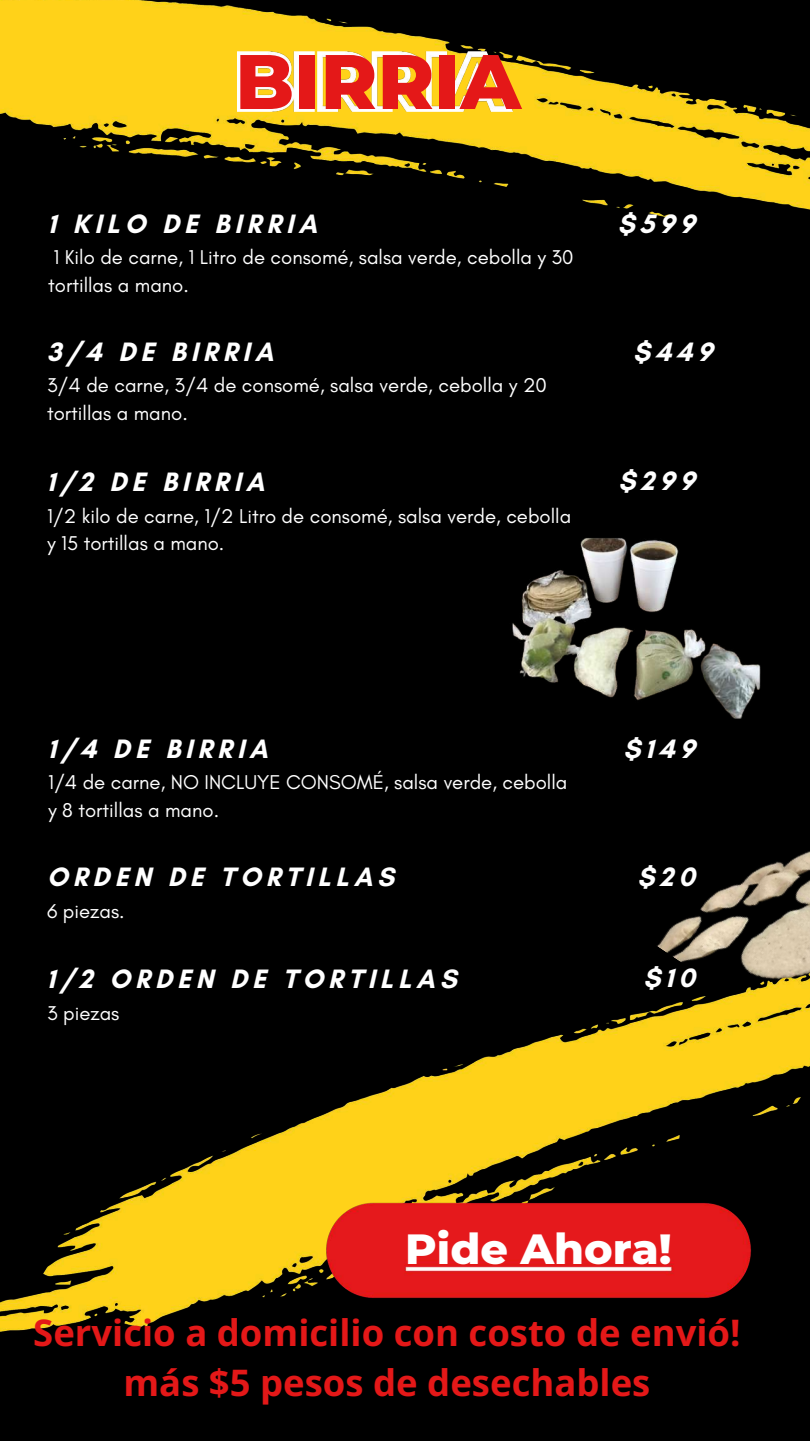
<style>
.page{position:relative;width:810px;height:1441px;background:#fff}
.page>*{position:absolute;margin:0;border:0;box-sizing:border-box;transform-origin:0 0}
.t1{font:800 77.1px "Montserrat";color:#e41818}
.t2{font:800 43px "Montserrat";color:#fff}
.t3{font:700 36.5px/50.2px "Open Sans";color:#e41818;text-align:center}
.t4{font:700 27.1px "Glacial Indifference";letter-spacing:.18em;color:#fff}
.t5{font:20.3px/27.8px "Glacial Indifference";color:#fff}
</style>
<div class="page">
<div style="left:0;top:0;width:810px;height:1440px;background:#000"></div>
<img style="left:0;top:0;width:810px;height:218px">
<img style="left:0;top:1031px;width:810px;height:301px">
<img style="left:512px;top:538px;width:249px;height:180px">
<img style="left:577px;top:718px;width:233px;height:330px">
<img style="left:237px;top:52px;width:276px;height:60px">
<img style="left:320px;top:1198px;width:437px;height:104px">
<h1 class="t1" style="left:235px;top:34px;width:288px">BIRRIA</h1>
<h3 class="t4" style="left:48px;top:207px;width:270px">1 KILO DE BIRRIA</h3>
<p class="t5" style="left:48px;top:243px;width:527px">1 Kilo de carne, 1 Litro de consomé, salsa verde, cebolla y 30 tortillas a mano.</p>
<h3 class="t4" style="left:47px;top:335px;width:228px">3/4 DE BIRRIA</h3>
<p class="t5" style="left:47px;top:371px;width:501px">3/4 de carne, 3/4 de consomé, salsa verde, cebolla y 20 tortillas a mano.</p>
<h3 class="t4" style="left:47px;top:465px;width:219px">1/2 DE BIRRIA</h3>
<p class="t5" style="left:47px;top:501px;width:526px">1/2 kilo de carne, 1/2 Litro de consomé, salsa verde, cebolla y 15 tortillas a mano.</p>
<h3 class="t4" style="left:618px;top:207px;width:79px">$599</h3>
<h3 class="t4" style="left:633px;top:335px;width:81px">$449</h3>
<h3 class="t4" style="left:619px;top:464px;width:78px">$299</h3>
<h3 class="t4" style="left:48px;top:732px;width:221px">1/4 DE BIRRIA</h3>
<p class="t5" style="left:48px;top:768px;width:521px">1/4 de carne, NO INCLUYE CONSOMÉ, salsa verde, cebolla y 8 tortillas a mano.</p>
<h3 class="t4" style="left:47px;top:860px;width:349px">ORDEN DE TORTILLAS</h3>
<p class="t5" style="left:47px;top:896px;width:79px">6 piezas.</p>
<h3 class="t4" style="left:47px;top:962px;width:411px">1/2 ORDEN DE TORTILLAS</h3>
<p class="t5" style="left:47px;top:998px;width:74px">3 piezas</p>
<h3 class="t4" style="left:624px;top:732px;width:73px">$149</h3>
<h3 class="t4" style="left:638px;top:860px;width:59px">$20</h3>
<h3 class="t4" style="left:643px;top:961px;width:53px">$10</h3>
<h2 class="t2" style="left:405px;top:1222px;width:268px">Pide Ahora!</h2>
<h3 class="t3" style="left:33px;top:1306px;width:709px">Servicio a domicilio con costo de envió! más $5 pesos de desechables</h3>
</div>
